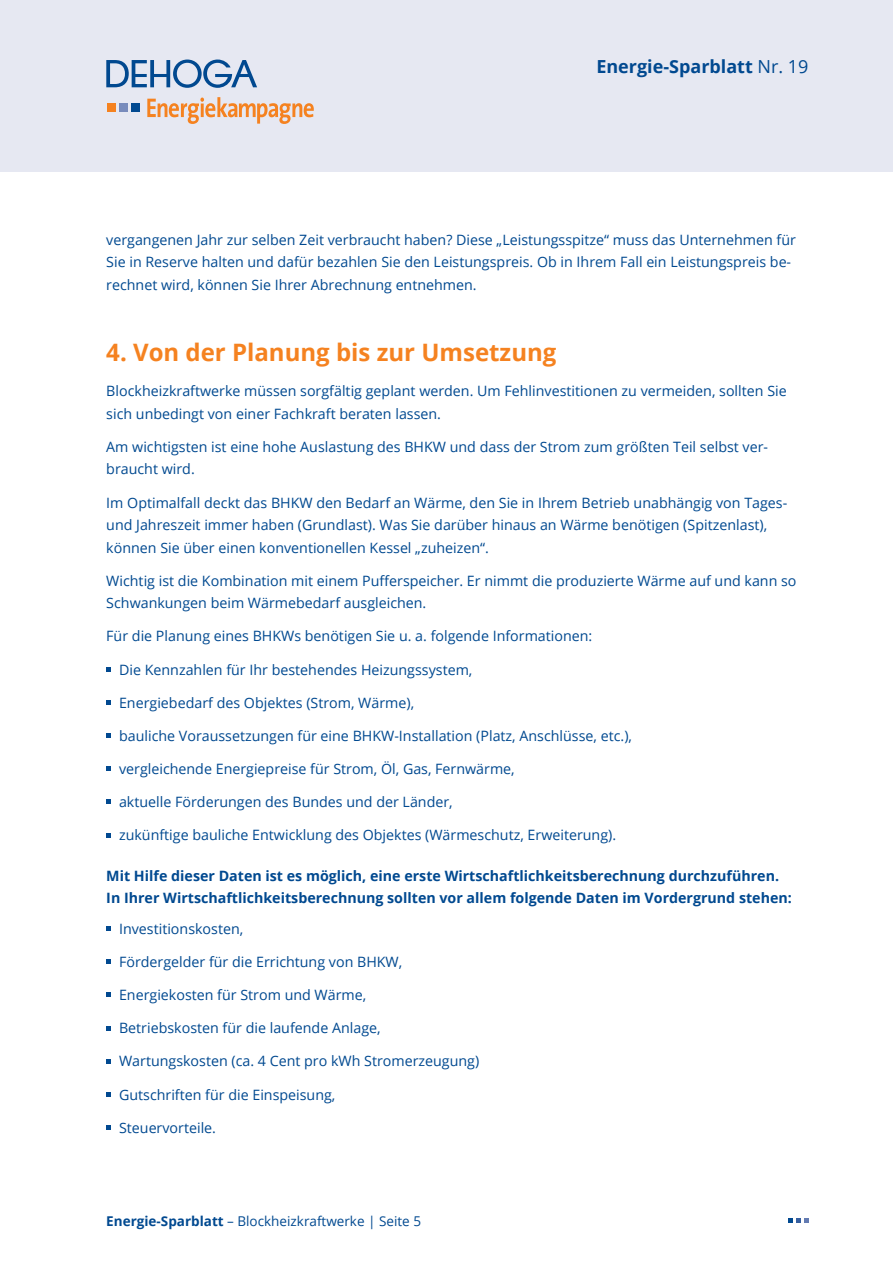
<style>
.page{position:relative;width:893px;height:1263px;background:#fff}
.page>*{position:absolute;margin:0;border:0;box-sizing:border-box;transform-origin:0 0}
.Headline_2{font:700 24px "Open Sans";color:#f58220}
.t1{font:700 18px "Open Sans";color:#014990}
.Fliesstext{font:14.25px/22.5px "Open Sans";color:#014990}
.Headline_4{font:700 14.25px/21.8px "Open Sans";color:#014990}
.t2{font:13.5px "Open Sans";color:#014990}
.s1{font-weight:400}
.s2{font-weight:700}
</style>
<div class="page">
<div style="left:0;top:0;width:893px;height:171px;background:#e6e8f2"></div>
<svg style="left:106px;top:60px;width:151px;height:28px"></svg>
<div style="left:132px;top:103px;width:8px;height:8px;background:#014990"></div>
<div style="left:119px;top:103px;width:8px;height:8px;background:#788bbc"></div>
<div style="left:107px;top:103px;width:8px;height:8px;background:#f58220"></div>
<svg style="left:147px;top:97px;width:167px;height:27px"></svg>
<svg style="left:788px;top:1218px;width:20px;height:4px"></svg>
<svg style="left:106px;top:667px;width:5px;height:4px"></svg>
<svg style="left:106px;top:700px;width:5px;height:5px"></svg>
<svg style="left:106px;top:733px;width:5px;height:5px"></svg>
<svg style="left:106px;top:767px;width:5px;height:4px"></svg>
<svg style="left:106px;top:800px;width:5px;height:4px"></svg>
<svg style="left:106px;top:833px;width:5px;height:4px"></svg>
<svg style="left:106px;top:926px;width:5px;height:5px"></svg>
<svg style="left:106px;top:960px;width:5px;height:4px"></svg>
<svg style="left:106px;top:993px;width:5px;height:4px"></svg>
<svg style="left:106px;top:1026px;width:5px;height:4px"></svg>
<svg style="left:106px;top:1059px;width:5px;height:4px"></svg>
<svg style="left:106px;top:1092px;width:5px;height:4px"></svg>
<svg style="left:106px;top:1125px;width:5px;height:4px"></svg>
<p class="t1" style="left:596px;top:54px;width:214px">Energie-Sparblatt <span class="s1">Nr. 19</span></p>
<p class="Fliesstext" style="left:106px;top:228px;width:691px">vergangenen Jahr zur selben Zeit verbraucht haben? Diese „Leistungsspitze“ muss das Unternehmen für<br>Sie in Reserve halten und dafür bezahlen Sie den Leistungspreis. Ob in Ihrem Fall ein Leistungspreis be&shy;rechnet wird, können Sie Ihrer Abrechnung entnehmen.</p>
<p class="Headline_2" style="left:106px;top:335px;width:452px">4. Von der Planung bis zur Umsetzung</p>
<p class="Fliesstext" style="left:106px;top:379px;width:682px">Blockheizkraftwerke müssen sorgfältig geplant werden. Um Fehlinvestitionen zu vermeiden, sollten Sie sich unbedingt von einer Fachkraft beraten lassen.</p>
<p class="Fliesstext" style="left:106px;top:435px;width:663px">Am wichtigsten ist eine hohe Auslastung des BHKW und dass der Strom zum größten Teil selbst ver&shy;braucht wird.</p>
<p class="Fliesstext" style="left:106px;top:491px;width:682px">Im Optimalfall deckt das BHKW den Bedarf an Wärme, den Sie in Ihrem Betrieb unabhängig von Tages&shy;und Jahreszeit immer haben (Grundlast). Was Sie darüber hinaus an Wärme benötigen (Spitzenlast), können Sie über einen konventionellen Kessel „zuheizen“.</p>
<p class="Fliesstext" style="left:106px;top:569px;width:692px">Wichtig ist die Kombination mit einem Pufferspeicher. Er nimmt die produzierte Wärme auf und kann so<br>Schwankungen beim Wärmebedarf ausgleichen.</p>
<p class="Fliesstext" style="left:106px;top:625px;width:488px">Für die Planung eines BHKWs benötigen Sie u. a. folgende Informationen:</p>
<p class="Fliesstext" style="left:119px;top:658px;width:355px">Die Kennzahlen für Ihr bestehendes Heizungssystem,</p>
<p class="Fliesstext" style="left:119px;top:691px;width:297px">Energiebedarf des Objektes (Strom, Wärme),</p>
<p class="Fliesstext" style="left:119px;top:724px;width:514px">bauliche Voraussetzungen für eine BHKW-Installation (Platz, Anschlüsse, etc.),</p>
<p class="Fliesstext" style="left:119px;top:757px;width:397px">vergleichende Energiepreise für Strom, Öl, Gas, Fernwärme,</p>
<p class="Fliesstext" style="left:119px;top:790px;width:335px">aktuelle Förderungen des Bundes und der Länder,</p>
<p class="Fliesstext" style="left:119px;top:823px;width:499px">zukünftige bauliche Entwicklung des Objektes (Wärmeschutz, Erweiterung).</p>
<p class="Headline_4" style="left:106px;top:865px;width:687px">Mit Hilfe dieser Daten ist es möglich, eine erste Wirtschaftlichkeitsberechnung durchzuführen.<br>In Ihrer Wirtschaftlichkeitsberechnung sollten vor allem folgende Daten im Vordergrund stehen:</p>
<p class="Fliesstext" style="left:119px;top:917px;width:126px">Investitionskosten,</p>
<p class="Fliesstext" style="left:119px;top:950px;width:285px">Fördergelder für die Errichtung von BHKW,</p>
<p class="Fliesstext" style="left:119px;top:983px;width:249px">Energiekosten für Strom und Wärme,</p>
<p class="Fliesstext" style="left:119px;top:1016px;width:263px">Betriebskosten für die laufende Anlage,</p>
<p class="Fliesstext" style="left:119px;top:1049px;width:362px">Wartungskosten (ca. 4 Cent pro kWh Stromerzeugung)</p>
<p class="Fliesstext" style="left:119px;top:1083px;width:218px">Gutschriften für die Einspeisung,</p>
<p class="Fliesstext" style="left:119px;top:1116px;width:98px">Steuervorteile.</p>
<p class="t2" style="left:106px;top:1211px;width:316px"><span class="s2">Energie-Sparblatt</span> – Blockheizkraftwerke | Seite 5</p>
</div>
